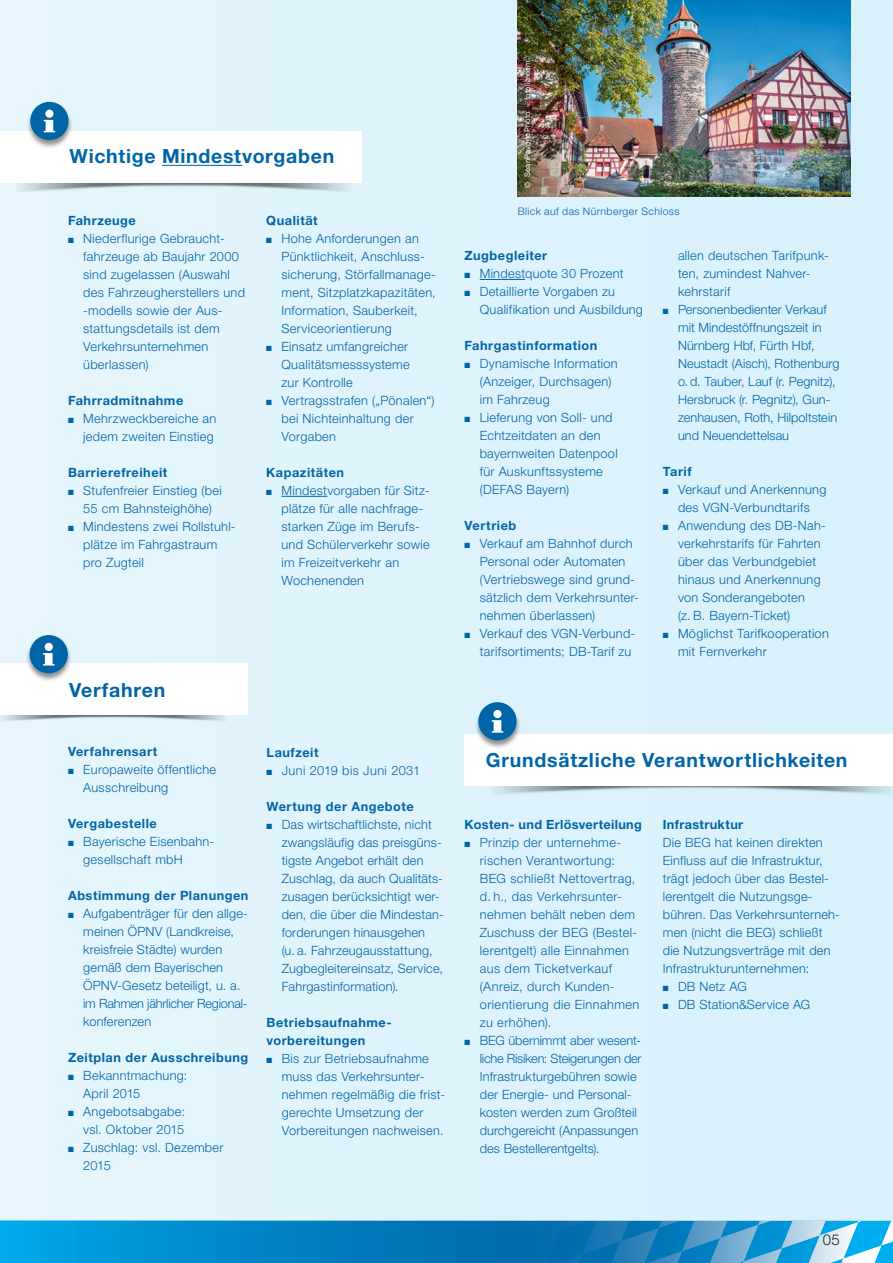
<style>
.page{position:relative;width:893px;height:1263px;background:#fff}
.page>*{position:absolute;margin:0;border:0;box-sizing:border-box;transform-origin:0 0}
.Fließtext_schwarz{font:700 19.5px "Helvetica Neue";letter-spacing:.035em;color:#0065a7}
.t1{font:300 15px "Helvetica Neue";color:#231f20}
.BEG_News_Fließtext_9{font:300 12.75px/18px "Helvetica Neue";letter-spacing:.02em;color:#0065a7}
.BEG_News_Fließtext_9-2{font:700 12.75px/18px "Helvetica Neue";letter-spacing:.04em;color:#0065a7}
.Bildunterschrift_7_9{font:300 10.5px "Helvetica Neue";letter-spacing:.04em;color:#0065a7}
.Bildunterschrift_7_9-2{font:7.5px "Helvetica Neue";letter-spacing:.03em;color:#fff}
</style>
<div class="page">
<div style="left:0;top:0;width:893px;height:1229px;background:#def3fc"></div>
<hr style="left:281px;top:496px;width:46px;height:1px;background:#0065a7">
<hr style="left:480px;top:279px;width:45px;height:1px;background:#0065a7">
<img style="left:464px;top:752px;width:429px;height:43px">
<div style="left:465px;top:734px;width:428px;height:51px;background:#fff"></div>
<div style="left:474px;top:702px;width:47px;height:47px;background:#231f20;opacity:.5"></div>
<div style="left:478px;top:702px;width:39px;height:38px;background:#0065a7;border-radius:50%"></div>
<div style="left:493px;top:710px;width:9px;height:8px;background:#fff;border-radius:50%"></div>
<svg style="left:492px;top:720px;width:11px;height:13px"></svg>
<div style="left:0;top:663px;width:247px;height:52px;background:#fff"></div>
<div style="left:25px;top:635px;width:48px;height:47px;background:#231f20;opacity:.5"></div>
<div style="left:30px;top:635px;width:38px;height:38px;background:#0065a7;border-radius:50%"></div>
<div style="left:45px;top:643px;width:8px;height:8px;background:#fff;border-radius:50%"></div>
<svg style="left:43px;top:653px;width:11px;height:12px"></svg>
<div style="left:0;top:131px;width:362px;height:52px;background:#fff"></div>
<hr style="left:162px;top:165px;width:80px;height:1px;background:#0065a7">
<div style="left:26px;top:101px;width:47px;height:48px;background:#231f20;opacity:.5"></div>
<div style="left:30px;top:102px;width:39px;height:38px;background:#0065a7;border-radius:50%"></div>
<div style="left:45px;top:110px;width:9px;height:8px;background:#fff;border-radius:50%"></div>
<svg style="left:44px;top:120px;width:11px;height:12px"></svg>
<img style="left:518px;top:0;width:332px;height:196px">
<div style="left:516px;top:52px;width:22px;height:144px;background:#231f20;opacity:.7"></div>
<svg style="left:0;top:1220px;width:893px;height:43px"></svg>
<div style="left:405px;top:1221px;width:488px;height:42px;background:#006fb1"></div>
<svg style="left:565px;top:1221px;width:328px;height:42px"></svg>
<p class="Fließtext_schwarz" style="left:70px;top:144px;width:266px">Wichtige Mindestvorgaben</p>
<p class="BEG_News_Fließtext_9-2" style="left:68px;top:211px;width:69px">Fahrzeuge</p>
<p class="BEG_News_Fließtext_9" style="left:83px;top:229px;width:163px;text-indent:-15px">■ Niederflurige Gebraucht&shy;fahrzeuge ab Baujahr 2000 sind zugelassen (Auswahl des Fahrzeugherstellers und -modells sowie der Aus&shy;stattungsdetails ist dem<br>Verkehrsunternehmen überlassen)</p>
<p class="BEG_News_Fließtext_9-2" style="left:68px;top:391px;width:117px">Fahrradmitnahme</p>
<p class="BEG_News_Fließtext_9" style="left:68px;top:409px;width:150px;text-align:right">■ Mehrzweckbereiche an jedem zweiten Einstieg</p>
<p class="BEG_News_Fließtext_9-2" style="left:68px;top:463px;width:101px">Barrierefreiheit</p>
<p class="BEG_News_Fließtext_9" style="left:68px;top:481px;width:155px;text-align:center">■ Stufenfreier Einstieg (bei<br>55 cm Bahnsteighöhe)</p>
<p class="BEG_News_Fließtext_9" style="left:83px;top:517px;width:154px;text-indent:-15px">■ Mindestens zwei Rollstuhl&shy;plätze im Fahrgastraum pro Zugteil</p>
<p class="BEG_News_Fließtext_9-2" style="left:266px;top:211px;width:53px">Qualität</p>
<p class="BEG_News_Fließtext_9" style="left:281px;top:229px;width:156px;text-indent:-15px">■ Hohe Anforderungen an<br>Pünktlichkeit, Anschluss&shy;sicherung, Störfallmanage&shy;ment, Sitzplatzkapazitäten,<br>Information, Sauberkeit,<br>Serviceorientierung</p>
<p class="BEG_News_Fließtext_9" style="left:281px;top:337px;width:130px;text-align:justify;text-indent:-15px">■ Einsatz umfangreicher Qualitätsmesssysteme zur Kontrolle</p>
<p class="BEG_News_Fließtext_9" style="left:281px;top:391px;width:155px;text-indent:-15px">■ Vertragsstrafen („Pönalen“) bei Nichteinhaltung der<br>Vorgaben</p>
<p class="BEG_News_Fließtext_9-2" style="left:266px;top:463px;width:79px">Kapazitäten</p>
<p class="BEG_News_Fließtext_9" style="left:281px;top:481px;width:150px;text-indent:-15px">■ Mindestvorgaben für Sitz&shy;plätze für alle nachfrage&shy;starken Züge im Berufs&shy;und Schülerverkehr sowie im Freizeitverkehr an<br>Wochenenden</p>
<p class="Fließtext_schwarz" style="left:69px;top:678px;width:98px">Verfahren</p>
<p class="BEG_News_Fließtext_9-2" style="left:68px;top:742px;width:91px">Verfahrensart</p>
<p class="BEG_News_Fließtext_9" style="left:83px;top:760px;width:134px;text-indent:-15px">■ Europaweite öffentliche<br>Ausschreibung</p>
<p class="BEG_News_Fließtext_9-2" style="left:68px;top:814px;width:90px">Vergabestelle</p>
<p class="BEG_News_Fließtext_9" style="left:83px;top:832px;width:133px;text-indent:-15px">■ Bayerische Eisenbahn&shy;gesellschaft mbH</p>
<p class="BEG_News_Fließtext_9-2" style="left:68px;top:886px;width:182px">Abstimmung der Planungen</p>
<p class="BEG_News_Fließtext_9" style="left:83px;top:904px;width:166px;text-indent:-15px">■ Aufgabenträger für den allge&shy;meinen ÖPNV (Landkreise, kreisfreie Städte) wurden gemäß dem Bayerischen<br>ÖPNV-Gesetz beteiligt, u. a. im Rahmen jährlicher Regional&shy;konferenzen</p>
<p class="BEG_News_Fließtext_9-2" style="left:68px;top:1048px;width:182px">Zeitplan der Ausschreibung</p>
<p class="BEG_News_Fließtext_9" style="left:83px;top:1066px;width:106px;text-indent:-15px">■ Bekanntmachung:<br>April 2015</p>
<p class="BEG_News_Fließtext_9" style="left:68px;top:1102px;width:118px;text-align:right">■ Angebotsabgabe: vsl. Oktober 2015</p>
<p class="BEG_News_Fließtext_9" style="left:83px;top:1138px;width:142px;text-indent:-15px">■ Zuschlag: vsl. Dezember<br>2015</p>
<p class="BEG_News_Fließtext_9-2" style="left:267px;top:743px;width:54px">Laufzeit</p>
<p class="BEG_News_Fließtext_9" style="left:267px;top:761px;width:155px">■ Juni 2019 bis Juni 2031</p>
<p class="BEG_News_Fließtext_9-2" style="left:267px;top:797px;width:149px">Wertung der Angebote</p>
<p class="BEG_News_Fließtext_9" style="left:282px;top:815px;width:164px;text-indent:-15px">■ Das wirtschaftlichste, nicht zwangsläufig das preisgüns&shy;tigste Angebot erhält den<br>Zuschlag, da auch Qualitäts&shy;zusagen berücksichtigt wer&shy;den, die über die Mindestan&shy;forderungen hinausgehen<br>(u. a. Fahrzeugausstattung,<br>Zugbegleitereinsatz, Service,<br>Fahrgastinformation).</p>
<p class="BEG_News_Fließtext_9-2" style="left:267px;top:1013px;width:127px">Betriebsaufnahme&shy;vorbereitungen</p>
<p class="BEG_News_Fließtext_9" style="left:282px;top:1049px;width:165px;text-indent:-15px">■ Bis zur Betriebsaufnahme muss das Verkehrsunter&shy;nehmen regelmäßig die frist&shy;gerechte Umsetzung der<br>Vorbereitungen nachweisen.</p>
<p class="Bildunterschrift_7_9-2" style="left:523px;top:188px;width:128px;rotate:-90deg">© SeanPavonePhoto – fotolia.com</p>
<p class="Bildunterschrift_7_9" style="left:518px;top:205px;width:163px">Blick auf das Nürnberger Schloss</p>
<p class="BEG_News_Fließtext_9-2" style="left:465px;top:246px;width:84px">Zugbegleiter</p>
<p class="BEG_News_Fließtext_9" style="left:465px;top:264px;width:160px">■ Mindestquote 30 Prozent</p>
<p class="BEG_News_Fließtext_9" style="left:480px;top:282px;width:165px;text-indent:-15px">■ Detaillierte Vorgaben zu<br>Qualifikation und Ausbildung</p>
<p class="BEG_News_Fließtext_9-2" style="left:465px;top:336px;width:134px">Fahrgastinformation</p>
<p class="BEG_News_Fließtext_9" style="left:480px;top:354px;width:140px;text-indent:-15px">■ Dynamische Information (Anzeiger, Durchsagen) im Fahrzeug</p>
<p class="BEG_News_Fließtext_9" style="left:480px;top:408px;width:139px;text-indent:-15px">■ Lieferung von Soll- und<br>Echtzeitdaten an den bayernweiten Datenpool für Auskunftssysteme (DEFAS Bayern)</p>
<p class="BEG_News_Fließtext_9-2" style="left:465px;top:516px;width:53px">Vertrieb</p>
<p class="BEG_News_Fließtext_9" style="left:480px;top:534px;width:161px;text-indent:-15px">■ Verkauf am Bahnhof durch<br>Personal oder Automaten (Vertriebswege sind grund&shy;sätzlich dem Verkehrsunter&shy;nehmen überlassen)</p>
<p class="BEG_News_Fließtext_9" style="left:465px;top:624px;width:172px;text-align:right">■ Verkauf des VGN-Verbund&shy;tarifsortiments; DB-Tarif zu</p>
<p class="BEG_News_Fließtext_9" style="left:678px;top:246px;width:152px">allen deutschen Tarifpunk&shy;ten, zumindest Nahver&shy;kehrstarif</p>
<p class="BEG_News_Fließtext_9" style="left:678px;top:300px;width:163px;text-indent:-15px">■ Personenbedienter Verkauf mit Mindestöffnungszeit in<br>Nürnberg Hbf, Fürth Hbf,<br>Neustadt (Aisch), Rothenburg o. d. Tauber, Lauf (r. Pegnitz),<br>Hersbruck (r. Pegnitz), Gun&shy;zenhausen, Roth, Hilpoltstein und Neuendettelsau</p>
<p class="BEG_News_Fließtext_9-2" style="left:663px;top:462px;width:30px">Tarif</p>
<p class="BEG_News_Fließtext_9" style="left:663px;top:480px;width:165px;text-align:center">■ Verkauf und Anerkennung des VGN-Verbundtarifs</p>
<p class="BEG_News_Fließtext_9" style="left:678px;top:516px;width:149px;text-indent:-15px">■ Anwendung des DB-Nah&shy;verkehrstarifs für Fahrten über das Verbundgebiet hinaus und Anerkennung von Sonderangeboten<br>(z. B. Bayern-Ticket)</p>
<p class="BEG_News_Fließtext_9" style="left:678px;top:624px;width:152px;text-indent:-15px">■ Möglichst Tarifkooperation mit Fernverkehr</p>
<p class="Fließtext_schwarz" style="left:486px;top:748px;width:363px">Grundsätzliche Verantwortlichkeiten</p>
<p class="BEG_News_Fließtext_9-2" style="left:465px;top:815px;width:179px">Kosten- und Erlösverteilung</p>
<p class="BEG_News_Fließtext_9" style="left:480px;top:833px;width:161px;text-indent:-15px">■ Prinzip der unternehme&shy;rischen Verantwortung:<br>BEG schließt Nettovertrag, d. h., das Verkehrsunter&shy;nehmen behält neben dem<br>Zuschuss der BEG (Bestel&shy;lerentgelt) alle Einnahmen aus dem Ticketverkauf (Anreiz, durch Kunden&shy;orientierung die Einnahmen zu erhöhen).</p>
<p class="BEG_News_Fließtext_9" style="left:480px;top:1031px;width:163px;text-indent:-15px">■ BEG übernimmt aber wesent&shy;liche Risiken: Steigerungen der<br>Infrastrukturgebühren sowie der Energie- und Personal&shy;kosten werden zum Großteil durchgereicht (Anpassungen des Bestellerentgelts).</p>
<p class="BEG_News_Fließtext_9-2" style="left:663px;top:815px;width:82px">Infrastruktur</p>
<p class="BEG_News_Fließtext_9" style="left:663px;top:833px;width:179px">Die BEG hat keinen direkten<br>Einfluss auf die Infrastruktur, trägt jedoch über das Bestel&shy;lerentgelt die Nutzungsge&shy;bühren. Das Verkehrsunterneh&shy;men (nicht die BEG) schließt die Nutzungsverträge mit den<br>Infrastrukturunternehmen:</p>
<p class="BEG_News_Fließtext_9" style="left:663px;top:977px;width:86px">■ DB Netz AG</p>
<p class="BEG_News_Fließtext_9" style="left:663px;top:995px;width:149px">■ DB Station&amp;Service AG</p>
<p class="t1" style="left:823px;top:1231px;width:18px">05</p>
</div>
